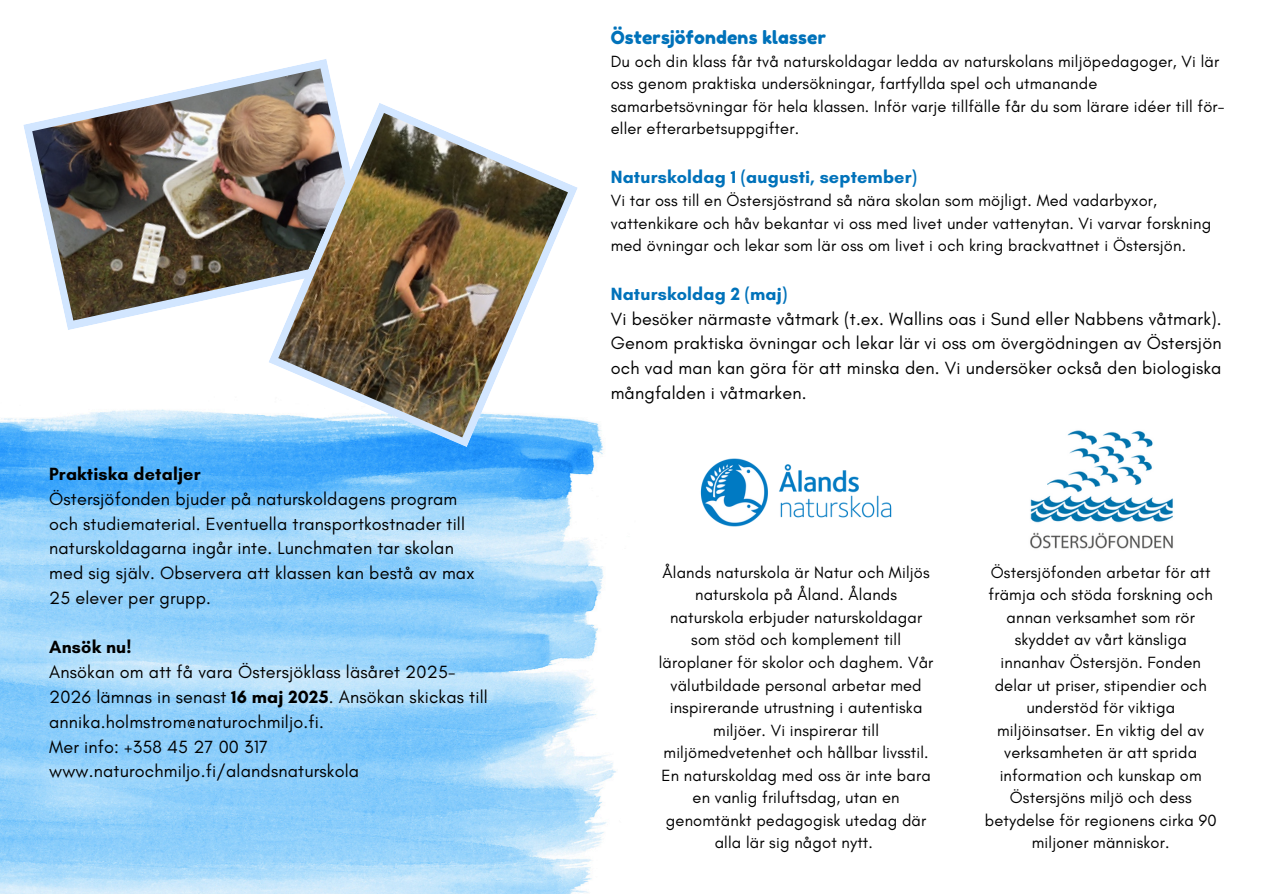
<style>
.page{position:relative;width:1264px;height:894px;background:#fff}
.page>*{position:absolute;margin:0;border:0;box-sizing:border-box;transform-origin:0 0}
.t1{font:18px/24.8px "Glacial Indifference";letter-spacing:.01em;color:#000}
.t2{font:700 18px "Glacial Indifference";letter-spacing:.01em;color:#0072ba}
.t3{font:18px "Fredoka One";letter-spacing:.01em;color:#0072ba}
.t4{font:16.5px/22.5px "Glacial Indifference";letter-spacing:.01em;color:#000}
.s1{font-weight:700}
.s2{font-weight:700;color:#0072ba}
</style>
<div class="page">
<img style="left:0;top:409px;width:616px;height:484px">
<img style="left:700px;top:458px;width:192px;height:69px">
<img style="left:1030px;top:430px;width:143px;height:119px">
<svg style="left:23px;top:59px;width:305px;height:271px"></svg>
<img style="left:32px;top:68px;width:304px;height:252px">
<svg style="left:268px;top:103px;width:310px;height:344px"></svg>
<img style="left:278px;top:113px;width:290px;height:324px">
<p class="t1" style="left:49px;top:461px;width:427px"><span class="s1">Praktiska detaljer<br></span>Östersjöfonden bjuder på naturskoldagens program och studiematerial. Eventuella transportkostnader till naturskoldagarna ingår inte. Lunchmaten tar skolan med sig själv. Observera att klassen kan bestå av max 25 elever per grupp.</p>
<p class="t1" style="left:49px;top:634px;width:440px"><span class="s1">Ansök nu!<br></span>Ansökan om att få vara Östersjöklass läsåret 2025- 2026 lämnas in senast <span class="s1">16 maj 2025</span>. Ansökan skickas till annika.holmstrom@naturochmiljo.fi.<br>Mer info: +358 45 27 00 317 www.naturochmiljo.fi/alandsnaturskola</p>
<h1 class="t3" style="left:610px;top:27px;width:217px">Östersjöfondens klasser</h1>
<h1 class="t4" style="left:610px;top:50px;width:615px">Du och din klass får två naturskoldagar ledda av naturskolans miljöpedagoger, Vi lär oss genom praktiska undersökningar, fartfyllda spel och utmanande samarbetsövningar för hela klassen. Inför varje tillfälle får du som lärare idéer till för&shy;eller efterarbetsuppgifter.</h1>
<h1 class="t2" style="left:610px;top:166px;width:308px">Naturskoldag 1 (augusti, september)</h1>
<h1 class="t4" style="left:610px;top:189px;width:602px">Vi tar oss till en Östersjöstrand så nära skolan som möjligt. Med vadarbyxor, vattenkikare och håv bekantar vi oss med livet under vattenytan. Vi varvar forskning med övningar och lekar som lär oss om livet i och kring brackvattnet i Östersjön.</h1>
<h1 class="t1" style="left:610px;top:281px;width:612px"><span class="s2">Naturskoldag 2 (maj)<br></span>Vi besöker närmaste våtmark (t.ex. Wallins oas i Sund eller Nabbens våtmark).<br>Genom praktiska övningar och lekar lär vi oss om övergödningen av Östersjön och vad man kan göra för att minska den. Vi undersöker också den biologiska mångfalden i våtmarken.</h1>
<p class="t4" style="left:658px;top:560px;width:276px;text-align:center">Ålands naturskola är Natur och Miljös naturskola på Åland. Ålands naturskola erbjuder naturskoldagar som stöd och komplement till läroplaner för skolor och daghem. Vår välutbildade personal arbetar med inspirerande utrustning i autentiska miljöer. Vi inspirerar till miljömedvetenhet och hållbar livsstil.<br>En naturskoldag med oss är inte bara en vanlig friluftsdag, utan en genomtänkt pedagogisk utedag där alla lär sig något nytt.</p>
<h1 class="t4" style="left:984px;top:560px;width:233px;text-align:center">Östersjöfonden arbetar för att främja och stöda forskning och annan verksamhet som rör skyddet av vårt känsliga innanhav Östersjön. Fonden delar ut priser, stipendier och understöd för viktiga miljöinsatser. En viktig del av verksamheten är att sprida information och kunskap om<br>Östersjöns miljö och dess betydelse för regionens cirka 90 miljoner människor.</h1>
</div>
